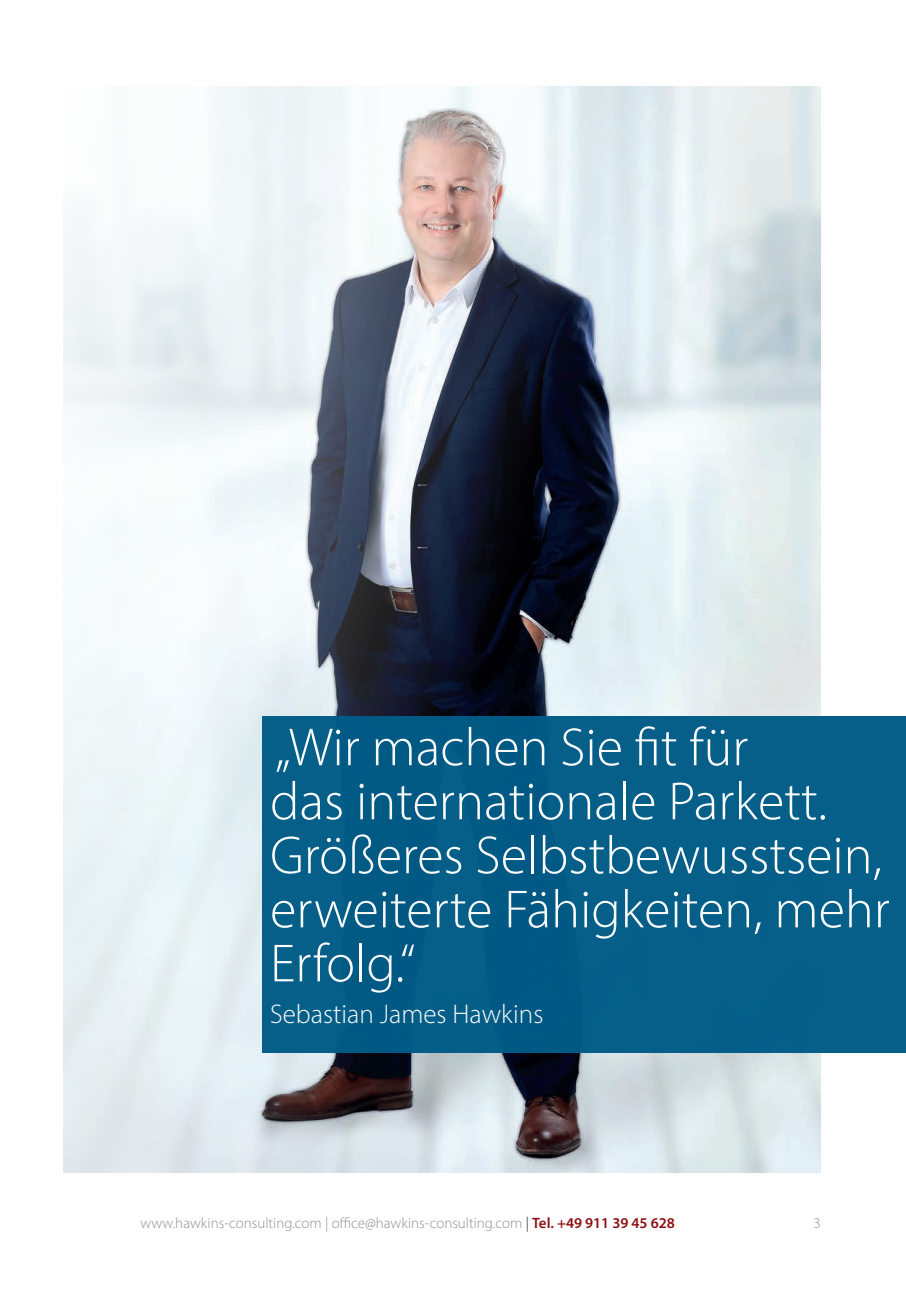
<style>
.page{position:relative;width:906px;height:1289px;background:#fff}
.page>*{position:absolute;margin:0;border:0;box-sizing:border-box;transform-origin:0 0}
.t1{font:300 54px/54px "Myriad Pro";color:#fff}
.t2{font:300 27px "Myriad Pro";color:#fff}
.t3{font:300 15px "Myriad Pro";color:#8f9194}
.s1{color:#231f20}
.s2{font-weight:600;color:#8d0e11}
</style>
<div class="page">
<img style="left:64px;top:87px;width:757px;height:1084px">
<div style="left:261px;top:716px;width:645px;height:337px;background:#005c87"></div>
<p class="t1" style="left:270px;top:719px;width:621px">„Wir machen Sie fit für<br>das internationale Parkett.<br>Größeres Selbstbewusstsein, erweiterte Fähigkeiten, mehr<br>Erfolg.“</p>
<p class="t2" style="left:270px;top:998px;width:275px">Sebastian James Hawkins</p>
<p class="t3" style="left:140px;top:1213px;width:536px">www.hawkins-consulting.com | office@hawkins-consulting.com <span class="s1">|</span> <span class="s2">Tel. +49 911 39 45 628</span></p>
<p class="t3" style="left:813px;top:1213px;width:9px">3</p>
</div>
